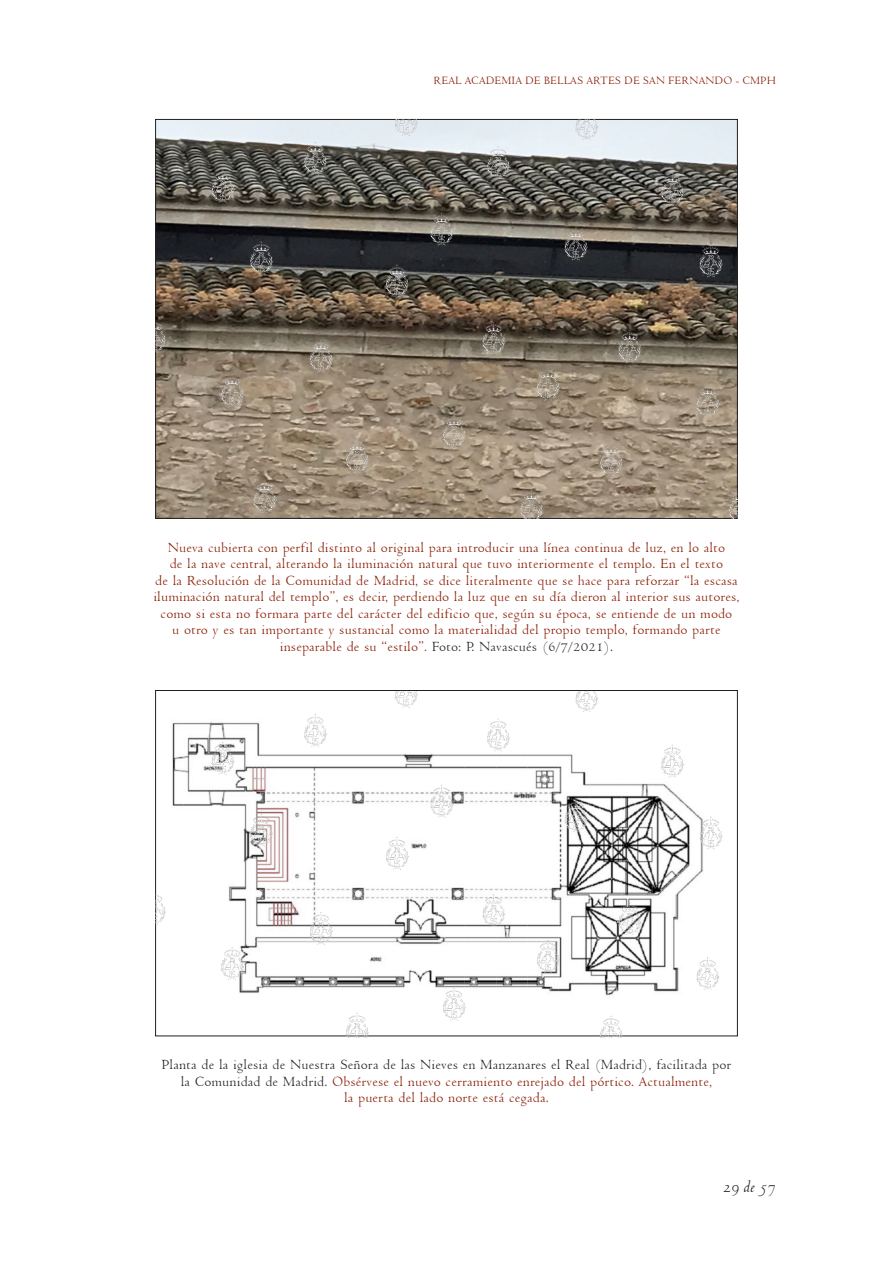
<style>
.page{position:relative;width:893px;height:1263px;background:#fff}
.page>*{position:absolute;margin:0;border:0;box-sizing:border-box;transform-origin:0 0}
.t1{font:italic 18px "Venetian 301 BT";color:#231f20}
.PIE_DE_FOTO_10_11{font:15px/16.5px "Venetian 301 BT";color:#891a02;text-align:center}
.PIE_DE_FOTO_10_11-2{font:15px/16.5px "Venetian 301 BT";color:#231f20;text-align:center}
.t2{font:12px "Venetian 301 BT";color:#891a02}
.s1{color:#231f20}
.s2{color:#891a02}
</style>
<div class="page">
<img style="left:156px;top:119px;width:581px;height:400px">
<img style="left:156px;top:691px;width:581px;height:346px">
<p class="t2" style="left:433px;top:73px;width:344px">REAL ACADEMIA DE BELLAS ARTES DE SAN FERNANDO - CMPH</p>
<p class="PIE_DE_FOTO_10_11" style="left:153px;top:539px;width:588px">Nueva cubierta con perfil distinto al original para introducir una línea continua de luz, en lo alto<br>de la nave central, alterando la iluminación natural que tuvo interiormente el templo. En el texto<br>de la Resolución de la Comunidad de Madrid, se dice literalmente que se hace para reforzar “la escasa iluminación natural del templo”, es decir, perdiendo la luz que en su día dieron al interior sus autores, como si esta no formara parte del carácter del edificio que, según su época, se entiende de un modo<br>u otro y es tan importante y sustancial como la materialidad del propio templo, formando parte inseparable de su “estilo”. <span class="s1">Foto: P. Navascués (6/7/2021).</span></p>
<p class="PIE_DE_FOTO_10_11-2" style="left:161px;top:1057px;width:572px">Planta de la iglesia de Nuestra Señora de las Nieves en Manzanares el Real (Madrid), facilitada por la Comunidad de Madrid. <span class="s2">Obsérvese el nuevo cerramiento enrejado del pórtico. Actualmente,<br>la puerta del lado norte está cegada.</span></p>
<p class="t1" style="left:723px;top:1177px;width:54px">29 de 57</p>
</div>
